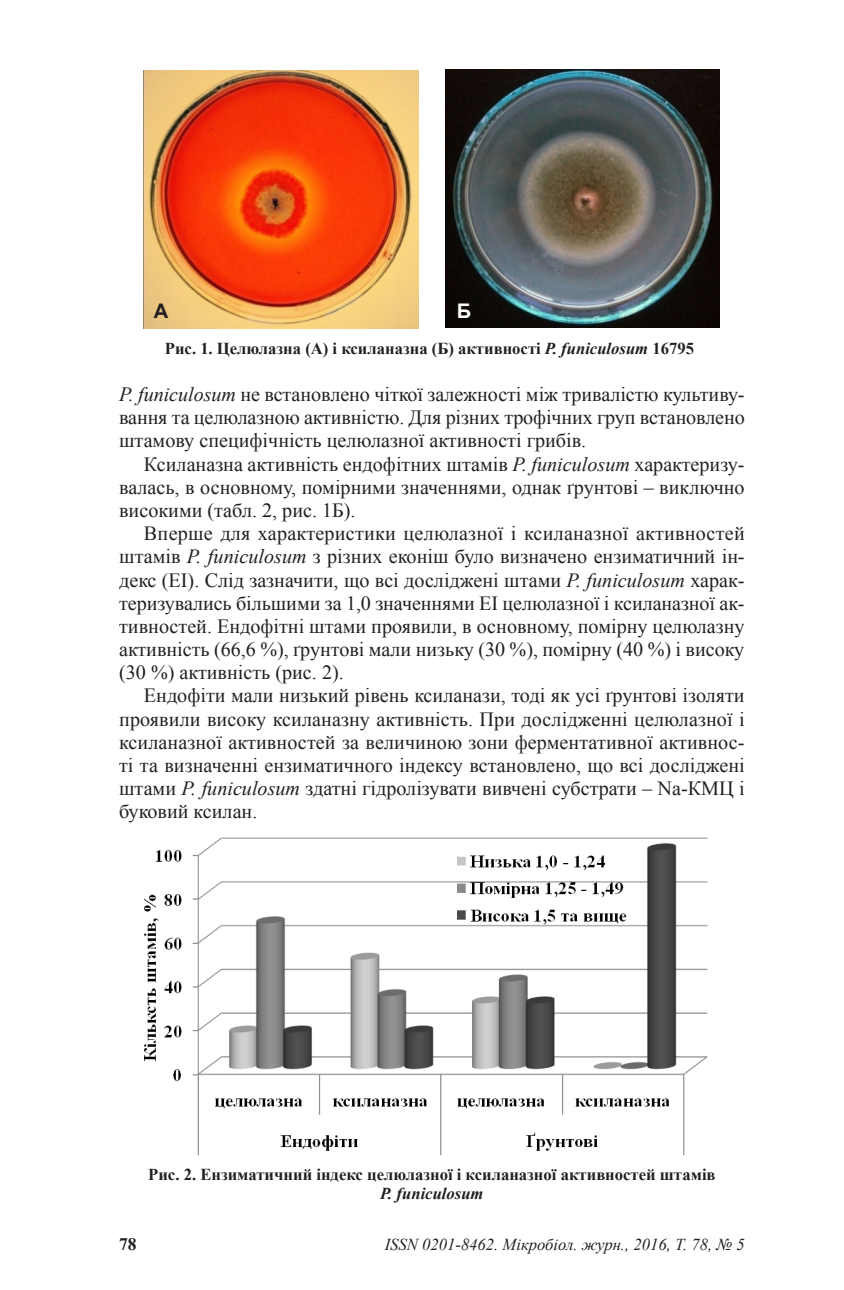
<style>
.page{position:relative;width:844px;height:1290px;background:#fff}
.page>*{position:absolute;margin:0;border:0;box-sizing:border-box;transform-origin:0 0}
._020__Text{font:20.12px/23.1px "Times New Roman";color:#231f20;text-align:justify}
._025__Ris{font:700 20.12px "Arial";color:#231f20}
._025__Ris-2{font:700 20.12px "Arial";color:#fff}
.t1{font:700 17.5px "Times New Roman";color:#231f20}
._025__Ris-3{font:700 16.62px/19.2px "Times New Roman";color:#231f20;text-align:center}
.t2{font:italic 16.62px "Times New Roman";color:#231f20}
.s1{font-style:italic}
</style>
<div class="page">
<img style="left:144px;top:71px;width:274px;height:258px">
<img style="left:445px;top:69px;width:274px;height:258px">
<img style="left:144px;top:837px;width:564px;height:319px">
<p class="_025__Ris" style="left:154px;top:297px;width:16px">А</p>
<p class="_025__Ris-2" style="left:456px;top:297px;width:16px">Б</p>
<p class="_025__Ris-3" style="left:165px;top:338px;width:530px">Рис. 1. Целюлазна (А) і ксиланазна (Б) активності <span class="s1">P. funiculosum</span> 16795</p>
<p class="_020__Text" style="left:119px;top:382px;width:627px"><span class="s1">P. funiculosum</span> не встановлено чіткої залежності між тривалістю культиву&shy;вання та целюлазною активністю. Для різних трофічних груп встановлено штамову специфічність целюлазної активності грибів.</p>
<p class="_020__Text" style="left:119px;top:452px;width:627px;text-indent:25px">Ксиланазна активність ендофітних штамів <span class="s1">P. funiculosum</span> характеризу&shy;валась, в основному, помірними значеннями, однак ґрунтові – виключно високими (табл. 2, рис. 1Б).</p>
<p class="_020__Text" style="left:119px;top:521px;width:627px;text-indent:25px">Вперше для характеристики целюлазної і ксиланазної активностей штамів <span class="s1">P. funiculosum</span> з різних еконіш було визначено ензиматичний ін&shy;декс (ЕІ). Слід зазначити, що всі досліджені штами <span class="s1">P. funiculosum</span> харак&shy;теризувались більшими за 1,0 значеннями ЕІ целюлазної і ксиланазної ак&shy;тивностей. Ендофітні штами проявили, в основному, помірну целюлазну активність (66,6 %), ґрунтові мали низьку (30 %), помірну (40 %) і високу (30 %) активність (рис. 2).</p>
<p class="_020__Text" style="left:119px;top:683px;width:627px;text-indent:25px">Ендофіти мали низький рівень ксиланази, тоді як усі ґрунтові ізоляти проявили високу ксиланазну активність. При дослідженні целюлазної і ксиланазної активностей за величиною зони ферментативної активнос&shy;ті та визначенні ензиматичного індексу встановлено, що всі досліджені штами <span class="s1">P. funiculosum</span> здатні гідролізувати вивчені субстрати – Na-КМЦ і буковий ксилан.</p>
<p class="_025__Ris-3" style="left:148px;top:1164px;width:568px">Рис. 2. Ензиматичний індекс целюлазної і ксиланазної активностей штамів<br><span class="s1">P. funiculosum</span></p>
<p class="t1" style="left:119px;top:1231px;width:19px">78</p>
<p class="t2" style="left:384px;top:1232px;width:361px">ISSN 0201-8462. Мікробіол. журн., 2016, Т. 78, № 5</p>
</div>
